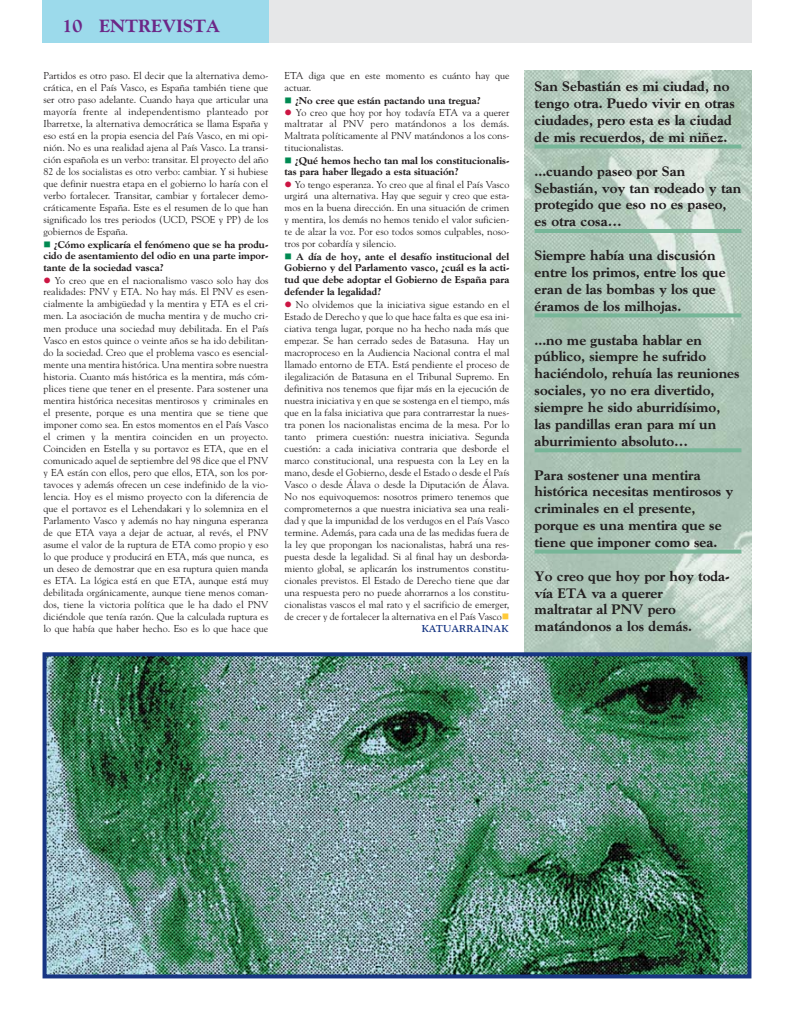
<style>
.page{position:relative;width:794px;height:1021px;background:#fff}
.page>*{position:absolute;margin:0;border:0;box-sizing:border-box;transform-origin:0 0}
.t1{font:800 18px "Goudy";color:#6c2787}
.t2{font:800 14px/16.8px "Goudy";color:#231f20}
.t3{font:10px/12px "Goudy";color:#231f20;text-align:justify}
.t4{font:800 10px/11.9px "Goudy";color:#231f20;text-align:justify}
.t5{font:700 10px "Goudy";color:#173583}
</style>
<div class="page">
<div style="left:43px;top:0;width:708px;height:43px;background:#e6e7e8"></div>
<div style="left:43px;top:0;width:226px;height:43px;background:#9cdaeb"></div>
<img style="left:524px;top:71px;width:227px;height:581px">
<img style="left:48px;top:657px;width:698px;height:316px">
<div style="left:43px;top:652px;width:708px;height:326px;border:4px solid #173583"></div>
<svg style="left:534px;top:144px;width:207px;height:4px"></svg>
<hr style="left:534px;top:229px;width:207px;height:4px;background:#76b698">
<svg style="left:534px;top:313px;width:207px;height:4px"></svg>
<svg style="left:534px;top:448px;width:207px;height:4px"></svg>
<svg style="left:534px;top:549px;width:207px;height:4px"></svg>
<h1 class="t1" style="left:63px;top:18px;width:159px">10 ENTREVISTA</h1>
<p class="t3" style="left:44px;top:71px;width:226px">Partidos es otro paso. El decir que la alternativa demo&shy;crática, en el País Vasco, es España también tiene que ser otro paso adelante. Cuando haya que articular una mayoría frente al independentismo planteado por Ibarretxe, la alternativa democrática se llama España y eso está en la propia esencia del País Vasco, en mi opi&shy;nión. No es una realidad ajena al País Vasco. La transi&shy;ción española es un verbo: transitar. El proyecto del año 82 de los socialistas es otro verbo: cambiar. Y si hubiese que definir nuestra etapa en el gobierno lo haría con el verbo fortalecer. Transitar, cambiar y fortalecer demo&shy;cráticamente España. Este es el resumen de lo que han significado los tres periodos (UCD, PSOE y PP) de los gobiernos de España.</p>
<p class="t4" style="left:44px;top:239px;width:226px;text-indent:10px">¿Cómo explicaría el fenómeno que se ha produ&shy;cido de asentamiento del odio en una parte impor&shy;tante de la sociedad vasca?</p>
<p class="t3" style="left:44px;top:275px;width:226px;text-indent:11px">Yo creo que en el nacionalismo vasco solo hay dos realidades: PNV y ETA. No hay más. El PNV es esen&shy;cialmente la ambigüedad y la mentira y ETA es el cri&shy;men. La asociación de mucha mentira y de mucho cri&shy;men produce una sociedad muy debilitada. En el País Vasco en estos quince o veinte años se ha ido debilitan&shy;do la sociedad. Creo que el problema vasco es esencial&shy;mente una mentira histórica. Una mentira sobre nuestra historia. Cuanto más histórica es la mentira, más cóm&shy;plices tiene que tener en el presente. Para sostener una mentira histórica necesitas mentirosos y criminales en el presente, porque es una mentira que se tiene que imponer como sea. En estos momentos en el País Vasco el crimen y la mentira coinciden en un proyecto.<br>Coinciden en Estella y su portavoz es ETA, que en el comunicado aquel de septiembre del 98 dice que el PNV y EA están con ellos, pero que ellos, ETA, son los por&shy;tavoces y además ofrecen un cese indefinido de la vio&shy;lencia. Hoy es el mismo proyecto con la diferencia de que el portavoz es el Lehendakari y lo solemniza en el Parlamento Vasco y además no hay ninguna esperanza de que ETA vaya a dejar de actuar, al revés, el PNV asume el valor de la ruptura de ETA como propio y eso lo que produce y producirá en ETA, más que nunca, es un deseo de demostrar que en esa ruptura quien manda es ETA. La lógica está en que ETA, aunque está muy debilitada orgánicamente, aunque tiene menos coman&shy;dos, tiene la victoria política que le ha dado el PNV diciéndole que tenía razón. Que la calculada ruptura es lo que había que haber hecho. Eso es lo que hace que</p>
<p class="t3" style="left:284px;top:71px;width:226px">ETA diga que en este momento es cuánto hay que actuar.</p>
<p class="t4" style="left:295px;top:95px;width:187px">¿No cree que están pactando una tregua?</p>
<p class="t3" style="left:284px;top:107px;width:226px;text-indent:11px">Yo creo que hoy por hoy todavía ETA va a querer maltratar al PNV pero matándonos a los demás.<br>Maltrata políticamente al PNV matándonos a los cons&shy;titucionalistas.</p>
<p class="t4" style="left:284px;top:155px;width:226px;text-indent:10px">¿Qué hemos hecho tan mal los constitucionalis&shy;tas para haber llegado a esta situación?</p>
<p class="t3" style="left:284px;top:179px;width:226px;text-indent:10px">Yo tengo esperanza. Yo creo que al final el País Vasco urgirá una alternativa. Hay que seguir y creo que esta&shy;mos en la buena dirección. En una situación de crimen y mentira, los demás no hemos tenido el valor suficien&shy;te de alzar la voz. Por eso todos somos culpables, noso&shy;tros por cobardía y silencio.</p>
<p class="t4" style="left:284px;top:251px;width:226px;text-indent:12px">A día de hoy, ante el desafío institucional del Gobierno y del Parlamento vasco, ¿cuál es la acti&shy;tud que debe adoptar el Gobierno de España para defender la legalidad?</p>
<p class="t3" style="left:284px;top:299px;width:226px;text-indent:11px">No olvidemos que la iniciativa sigue estando en el Estado de Derecho y que lo que hace falta es que esa ini&shy;ciativa tenga lugar, porque no ha hecho nada más que empezar. Se han cerrado sedes de Batasuna. Hay un macroproceso en la Audiencia Nacional contra el mal llamado entorno de ETA. Está pendiente el proceso de ilegalización de Batasuna en el Tribunal Supremo. En definitiva nos tenemos que fijar más en la ejecución de nuestra iniciativa y en que se sostenga en el tiempo, más que en la falsa iniciativa que para contrarrestar la nues&shy;tra ponen los nacionalistas encima de la mesa. Por lo tanto primera cuestión: nuestra iniciativa. Segunda cuestión: a cada iniciativa contraria que desborde el marco constitucional, una respuesta con la Ley en la mano, desde el Gobierno, desde el Estado o desde el País Vasco o desde Álava o desde la Diputación de Álava.<br>No nos equivoquemos: nosotros primero tenemos que comprometernos a que nuestra iniciativa sea una reali&shy;dad y que la impunidad de los verdugos en el País Vasco termine. Además, para cada una de las medidas fuera de la ley que propongan los nacionalistas, habrá una res&shy;puesta desde la legalidad. Si al final hay un desborda&shy;miento global, se aplicarán los instrumentos constitu&shy;cionales previstos. El Estado de Derecho tiene que dar una respuesta pero no puede ahorrarnos a los constitu&shy;cionalistas vascos el mal rato y el sacrificio de emerger, de crecer y de fortalecer la alternativa en el País Vasco</p>
<p class="t5" style="left:422px;top:624px;width:88px">KATUARRAINAK</p>
<h2 class="t2" style="left:534px;top:79px;width:202px">San Sebastián es mi ciudad, no tengo otra. Puedo vivir en otras ciudades, pero esta es la ciudad de mis recuerdos, de mi niñez.</h2>
<h2 class="t2" style="left:534px;top:163px;width:208px">...cuando paseo por San<br>Sebastián, voy tan rodeado y tan protegido que eso no es paseo, es otra cosa…</h2>
<h2 class="t2" style="left:534px;top:248px;width:193px">Siempre había una discusión entre los primos, entre los que eran de las bombas y los que éramos de los milhojas.</h2>
<h2 class="t2" style="left:534px;top:332px;width:206px">...no me gustaba hablar en público, siempre he sufrido haciéndolo, rehuía las reuniones sociales, yo no era divertido, siempre he sido aburridísimo, las pandillas eran para mí un aburrimiento absoluto…</h2>
<h2 class="t2" style="left:534px;top:467px;width:200px">Para sostener una mentira histórica necesitas mentirosos y criminales en el presente, porque es una mentira que se tiene que imponer como sea.</h2>
<h2 class="t2" style="left:534px;top:568px;width:197px">Yo creo que hoy por hoy toda&shy;vía ETA va a querer<br>maltratar al PNV pero matándonos a los demás.</h2>
</div>
